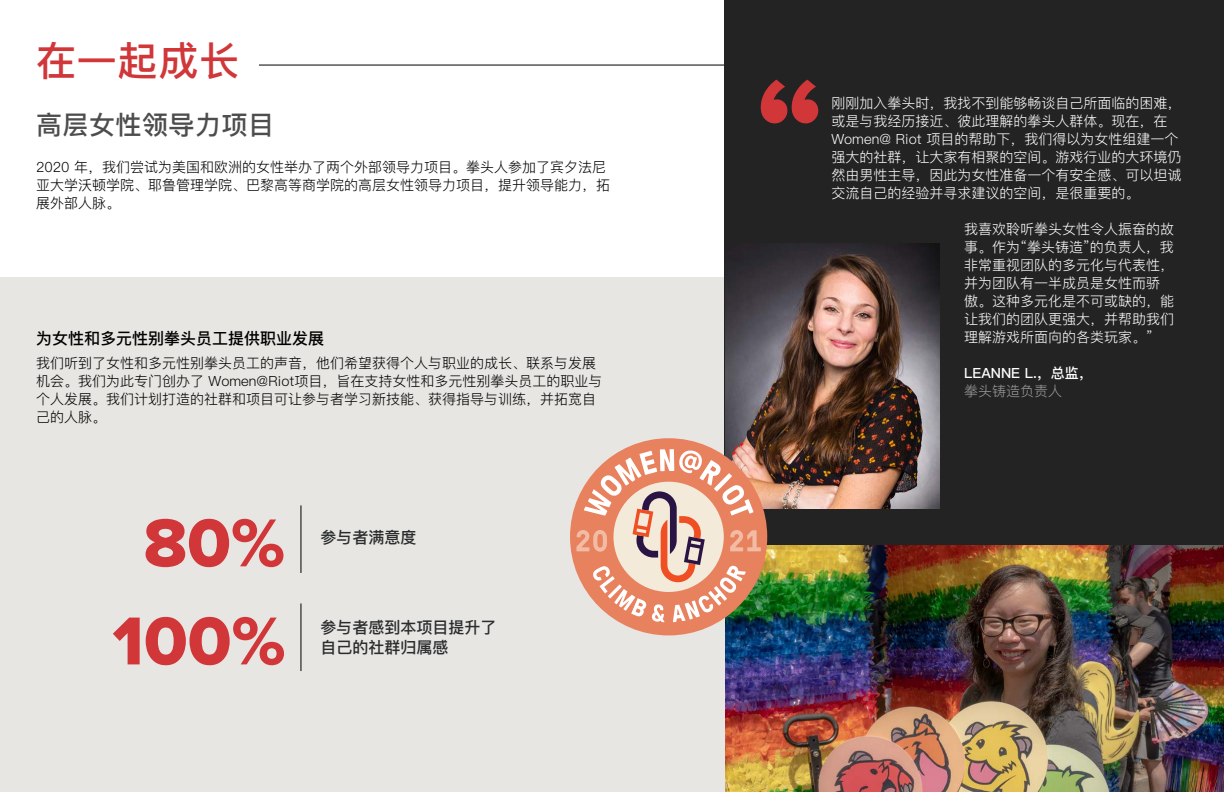
<style>
.page{position:relative;width:1224px;height:792px;background:#fff}
.page>*{position:absolute;margin:0;border:0;box-sizing:border-box;transform-origin:0 0}
.t1{font:137.3px "Proxima Nova Extrabld";color:#d13639}
.t2{font:70.2px "Proxima Nova Extrabld";color:#d13639}
.t3{font:500 40px "Ping Fang SC";letter-spacing:.02em;color:#d13639}
.t4{font:500 26px "Ping Fang SC";letter-spacing:.02em;color:#4d4d4d}
.t5{font:500 16px/20px "Ping Fang SC";color:#2a2c2d}
.t6{font:500 16px "Ping Fang SC";color:#000}
.t7{font:300 14px/18px "Ping Fang SC";color:#fff}
.t8{font:300 14px/18px "Ping Fang SC";color:#000}
.t9{font:500 14px "Ping Fang SC";color:#fff}
.t10{font:300 14px "Ping Fang SC";color:#999}
</style>
<div class="page">
<hr style="left:259px;top:65px;width:965px;height:1px;background:#000">
<div style="left:0;top:277px;width:734px;height:515px;background:#e7e6e3"></div>
<img style="left:725px;top:544px;width:499px;height:248px">
<hr style="left:301px;top:603px;width:1px;height:68px;background:#000">
<hr style="left:301px;top:505px;width:1px;height:68px;background:#000">
<div style="left:724px;top:0;width:500px;height:544px;background:#232323"></div>
<img style="left:725px;top:243px;width:214px;height:265px">
<div style="left:570px;top:438px;width:197px;height:197px;background:#e8815e;border-radius:50%"></div>
<svg style="left:576px;top:449px;width:185px;height:173px"></svg>
<h3 class="t3" style="left:36px;top:36px;width:205px">在一起成长</h3>
<h3 class="t4" style="left:36px;top:109px;width:240px">高层女性领导力项目</h3>
<p class="t8" style="left:36px;top:158px;width:575px">2020 年，我们尝试为美国和欧洲的女性举办了两个外部领导力项目。拳头人参加了宾夕法尼亚大学沃顿学院、耶鲁管理学院、巴黎高等商学院的高层女性领导力项目，提升领导能力，拓展外部人脉。</p>
<p class="t6" style="left:36px;top:328px;width:289px">为女性和多元性别拳头员工提供职业发展</p>
<p class="t8" style="left:36px;top:354px;width:568px">我们听到了女性和多元性别拳头员工的声音，他们希望获得个人与职业的成长、联系与发展机会。我们为此专门创办了 Women@Riot项目，旨在支持女性和多元性别拳头员工的职业与个人发展。我们计划打造的社群和项目可让参与者学习新技能、获得指导与训练，并拓宽自己的人脉。</p>
<h2 class="t2" style="left:144px;top:491px;width:143px">80%</h2>
<p class="t5" style="left:320px;top:527px;width:97px">参与者满意度</p>
<h2 class="t2" style="left:112px;top:589px;width:175px">100%</h2>
<p class="t5" style="left:320px;top:617px;width:177px">参与者感到本项目提升了自己的社群归属感</p>
<h1 class="t1" style="left:756px;top:25px;width:69px">“</h1>
<p class="t7" style="left:831px;top:94px;width:351px">刚刚加入拳头时，我找不到能够畅谈自己所面临的困难，或是与我经历接近、彼此理解的拳头人群体。现在，在<br>Women@ Riot 项目的帮助下，我们得以为女性组建一个强大的社群，让大家有相聚的空间。游戏行业的大环境仍然由男性主导，因此为女性准备一个有安全感、可以坦诚交流自己的经验并寻求建议的空间，是很重要的。</p>
<p class="t7" style="left:964px;top:220px;width:211px">我喜欢聆听拳头女性令人振奋的故事。作为“拳头铸造”的负责人，我非常重视团队的多元化与代表性，并为团队有一半成员是女性而骄傲。这种多元化是不可或缺的，能让我们的团队更强大，并帮助我们理解游戏所面向的各类玩家。”</p>
<p class="t9" style="left:964px;top:364px;width:130px">LEANNE L.，总监，</p>
<p class="t10" style="left:964px;top:382px;width:99px">拳头铸造负责人</p>
</div>
